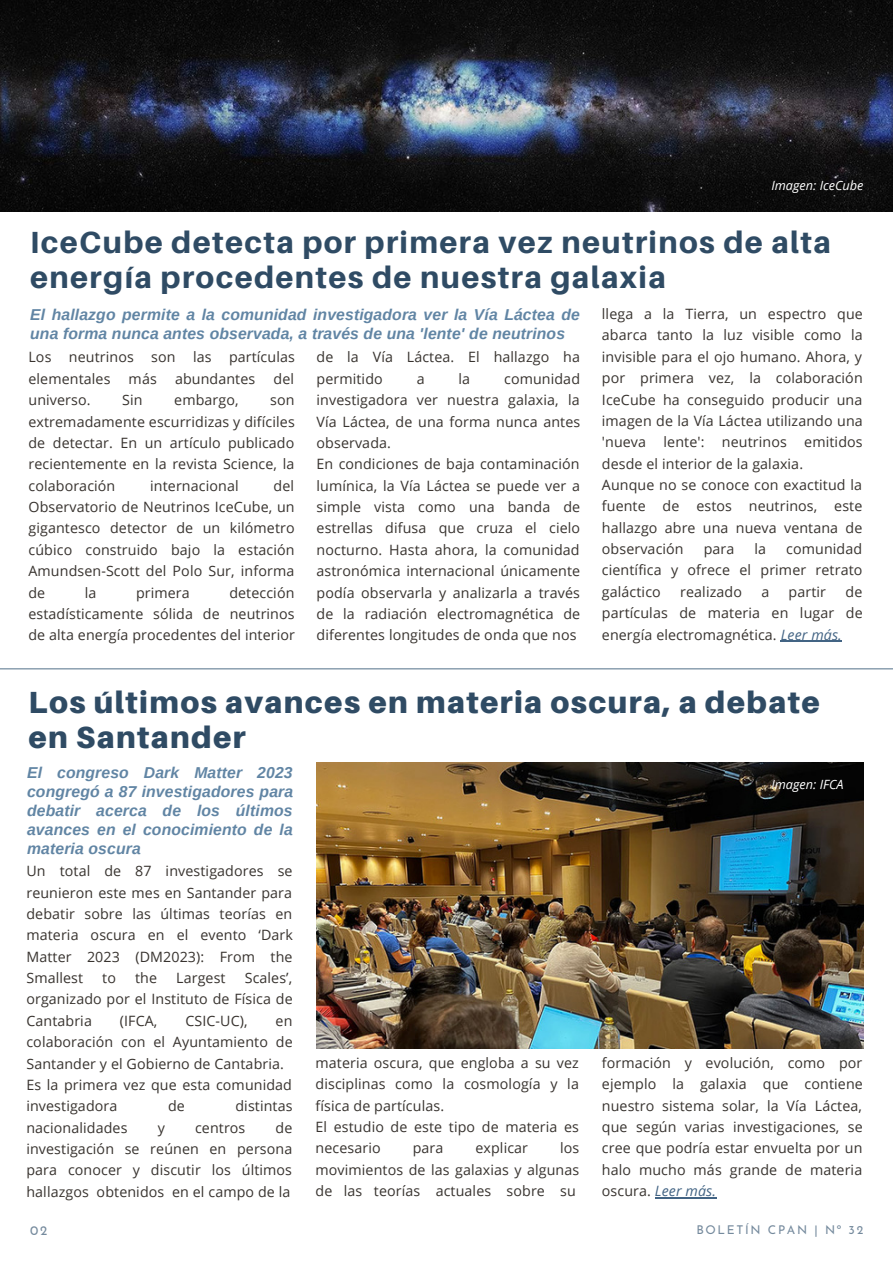
<style>
.page{position:relative;width:893px;height:1264px;background:#fff}
.page>*{position:absolute;margin:0;border:0;box-sizing:border-box;transform-origin:0 0}
.t1{font:800 30.6px/34.8px "Aileron";letter-spacing:.045em;color:#2f4b64}
.t2{font:900 30.6px/34.8px "Aileron";letter-spacing:.045em;color:#2f4b64}
.t3{font:italic 700 15.75px/19px "Arimo";letter-spacing:.01em;color:#6185a4;text-align:justify}
.t4{font:14.25px/21.3px "Open Sans";letter-spacing:.01em;color:#38332f;text-align:justify}
.t5{font:13.2px "Josefin Sans";color:#758a9d}
.t6{font:italic 12.75px "Open Sans";color:#fff}
.t7{font:12.15px "Josefin Sans";letter-spacing:.14em;color:#758a9d}
.s1{font-style:italic;color:#436484}
</style>
<div class="page">
<img style="left:316px;top:762px;width:547px;height:286px">
<hr style="left:0;top:668px;width:892px;height:1px;background:#657f96">
<img style="left:0;top:0;width:892px;height:211px">
<hr style="left:655px;top:1197px;width:61px;height:1px;background:#436484">
<hr style="left:780px;top:640px;width:61px;height:1px;background:#436484">
<p class="t6" style="left:771px;top:177px;width:94px">Imagen: IceCube</p>
<p class="t1" style="left:30px;top:225px;width:802px">IceCube detecta por primera vez neutrinos de alta energía procedentes de nuestra galaxia</p>
<p class="t3" style="left:30px;top:305px;width:551px">El hallazgo permite a la comunidad investigadora ver la Vía Láctea de una forma nunca antes observada, a través de una 'lente' de neutrinos</p>
<p class="t4" style="left:602px;top:303px;width:262px">llega a la Tierra, un espectro que abarca tanto la luz visible como la invisible para el ojo humano. Ahora, y por primera vez, la colaboración IceCube ha conseguido producir una imagen de la Vía Láctea utilizando una 'nueva lente': neutrinos emitidos desde el interior de la galaxia.</p>
<p class="t4" style="left:602px;top:474px;width:262px">Aunque no se conoce con exactitud la fuente de estos neutrinos, este hallazgo abre una nueva ventana de observación</p>
<p class="t4" style="left:28px;top:346px;width:268px">Los neutrinos son las partículas elementales</p>
<p class="t4" style="left:316px;top:346px;width:265px">de la Vía Láctea. El hallazgo ha permitido</p>
<p class="t4" style="left:129px;top:367px;width:30px">más</p>
<p class="t4" style="left:175px;top:367px;width:82px">abundantes</p>
<p class="t4" style="left:273px;top:367px;width:22px">del</p>
<p class="t4" style="left:316px;top:367px;width:265px;text-indent:187px">comunidad investigadora ver nuestra galaxia, la Vía Láctea, de una forma nunca antes observada.</p>
<p class="t4" style="left:316px;top:453px;width:265px">En condiciones de baja contaminación lumínica, la Vía Láctea se puede ver a simple vista como una banda de estrellas difusa que cruza el cielo nocturno. Hasta ahora, la comunidad astronómica internacional únicamente podía observarla y analizarla a través de la radiación electromagnética de diferentes longitudes de onda que nos</p>
<p class="t4" style="left:416px;top:367px;width:9px">a</p>
<p class="t4" style="left:458px;top:367px;width:13px">la</p>
<p class="t4" style="left:28px;top:389px;width:64px">universo.</p>
<p class="t4" style="left:122px;top:389px;width:22px">Sin</p>
<p class="t4" style="left:174px;top:389px;width:66px">embargo,</p>
<p class="t4" style="left:28px;top:389px;width:268px;text-indent:242px">son extremadamente escurridizas y difíciles de detectar. En un artículo publicado recientemente en la revista Science, la colaboración</p>
<p class="t4" style="left:28px;top:474px;width:268px;text-indent:245px">del Observatorio de Neutrinos IceCube, un gigantesco detector de un kilómetro cúbico construido bajo la estación Amundsen-Scott del Polo Sur, informa de</p>
<p class="t4" style="left:150px;top:474px;width:90px">internacional</p>
<p class="t4" style="left:602px;top:538px;width:262px;text-indent:184px">comunidad científica y ofrece el primer retrato galáctico</p>
<p class="t4" style="left:703px;top:538px;width:32px">para</p>
<p class="t4" style="left:754px;top:538px;width:13px">la</p>
<p class="t4" style="left:602px;top:580px;width:262px;text-indent:243px">de partículas de materia en lugar de energía electromagnética. <span class="s1">Leer más.</span></p>
<p class="t4" style="left:680px;top:580px;width:63px">realizado</p>
<p class="t4" style="left:761px;top:580px;width:9px">a</p>
<p class="t4" style="left:788px;top:580px;width:39px">partir</p>
<p class="t4" style="left:28px;top:581px;width:268px;text-indent:201px">detección estadísticamente sólida de neutrinos de alta energía procedentes del interior</p>
<p class="t4" style="left:85px;top:581px;width:13px">la</p>
<p class="t4" style="left:136px;top:581px;width:55px">primera</p>
<p class="t2" style="left:28px;top:684px;width:792px">Los últimos avances en materia oscura, a debate en Santander</p>
<p class="t3" style="left:27px;top:763px;width:268px">El congreso Dark Matter 2023 congregó a 87 investigadores para debatir acerca de los últimos avances en el conocimiento de la materia oscura</p>
<p class="t4" style="left:26px;top:860px;width:268px">Un total de 87 investigadores se reunieron este mes en Santander para debatir sobre las últimas teorías en materia oscura en el evento ‘Dark Matter 2023 (DM2023): From the Smallest</p>
<p class="t4" style="left:26px;top:966px;width:268px;text-indent:218px">Scales’, organizado por el Instituto de Física de Cantabria</p>
<p class="t4" style="left:102px;top:966px;width:15px">to</p>
<p class="t4" style="left:135px;top:966px;width:23px">the</p>
<p class="t4" style="left:176px;top:966px;width:51px">Largest</p>
<p class="t4" style="left:120px;top:1009px;width:39px">(IFCA,</p>
<p class="t4" style="left:185px;top:1009px;width:64px">CSIC-UC),</p>
<p class="t4" style="left:26px;top:1009px;width:268px;text-indent:249px">en colaboración con el Ayuntamiento de Santander y el Gobierno de Cantabria.</p>
<p class="t4" style="left:26px;top:1073px;width:267px">Es la primera vez que esta comunidad investigadora</p>
<p class="t4" style="left:168px;top:1095px;width:18px">de</p>
<p class="t4" style="left:235px;top:1095px;width:59px">distintas</p>
<p class="t4" style="left:26px;top:1116px;width:267px;text-indent:249px">de investigación se reúnen en persona para conocer y discutir los últimos hallazgos obtenidos en el campo de la</p>
<p class="t4" style="left:26px;top:1116px;width:103px">nacionalidades</p>
<p class="t4" style="left:158px;top:1116px;width:9px">y</p>
<p class="t4" style="left:195px;top:1116px;width:52px">centros</p>
<p class="t4" style="left:315px;top:1051px;width:265px">materia oscura, que engloba a su vez disciplinas como la cosmología y la física de partículas.</p>
<p class="t4" style="left:315px;top:1115px;width:265px">El estudio de este tipo de materia es necesario</p>
<p class="t4" style="left:315px;top:1137px;width:265px;text-indent:244px">los movimientos de las galaxias y algunas de las teorías actuales sobre su</p>
<p class="t4" style="left:412px;top:1137px;width:32px">para</p>
<p class="t4" style="left:475px;top:1137px;width:54px">explicar</p>
<p class="t6" style="left:771px;top:775px;width:74px">Imagen: IFCA</p>
<p class="t4" style="left:602px;top:1051px;width:262px">formación y evolución, como por ejemplo la galaxia que contiene nuestro sistema solar, la Vía Láctea, que según varias investigaciones, se cree que podría estar envuelta por un halo mucho más grande de materia oscura. <span class="s1">Leer más.</span></p>
<p class="t5" style="left:30px;top:1225px;width:19px">02</p>
<p class="t7" style="left:696px;top:1224px;width:168px">BOLETÍN CPAN | Nº 32</p>
</div>
